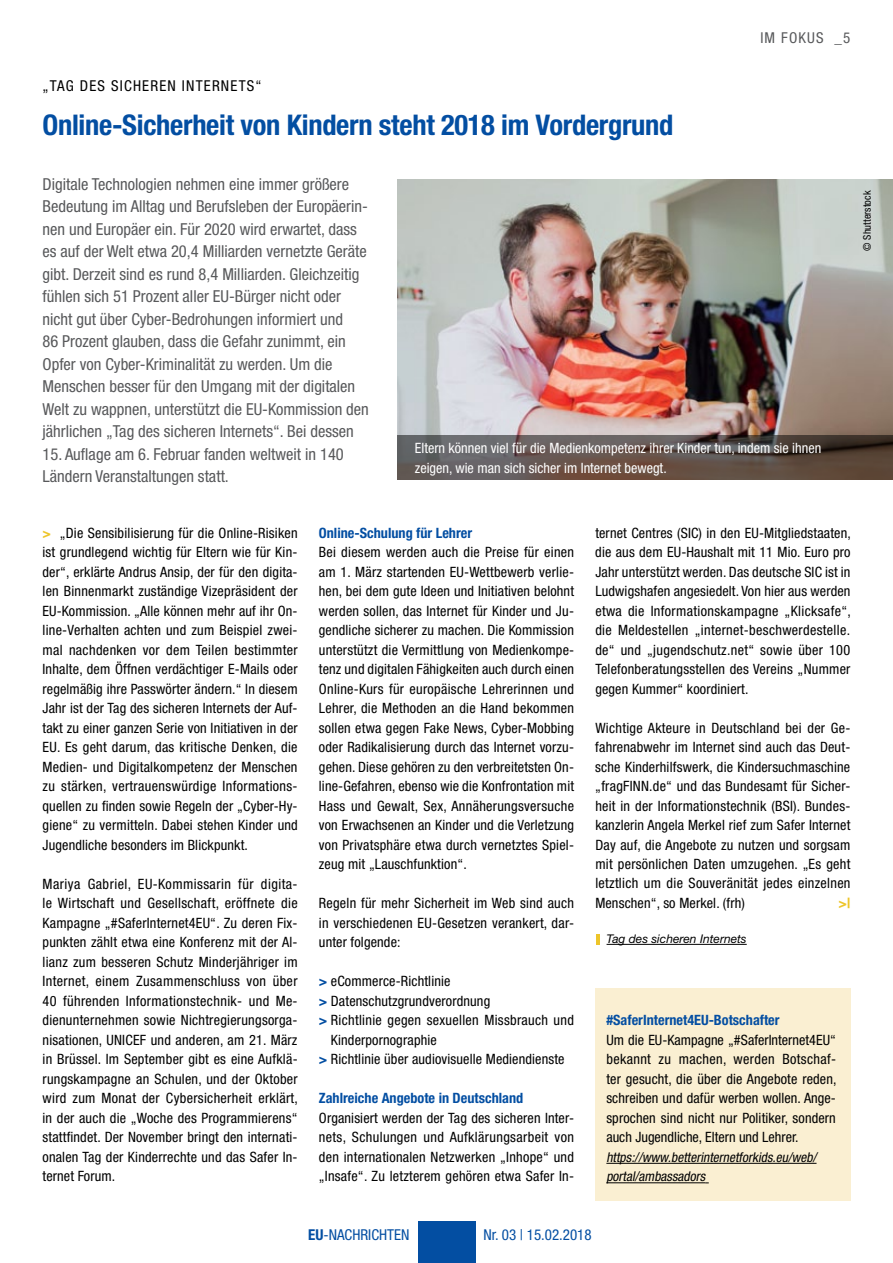
<style>
.page{position:relative;width:893px;height:1263px;background:#fff}
.page>*{position:absolute;margin:0;border:0;box-sizing:border-box;transform-origin:0 0}
.t1{font:700 condensed 28.5px "Helvetica Neue LT";letter-spacing:-.01em;color:#034ea2}
.t2{font:condensed 16.5px/22.5px "Helvetica Neue LT";color:#58595b}
.t3{font:condensed 15px "Helvetica Neue LT";color:#034ea2}
.t4{font:condensed 15px "Helvetica Neue LT";letter-spacing:.08em;color:#000}
.t5{font:condensed 15px "Helvetica Neue LT";letter-spacing:.08em;color:#58595b}
.t6{font:condensed 14.25px/19.5px "Helvetica Neue LT";letter-spacing:.015em;color:#000;text-align:justify}
.t7{font:condensed 14.25px/19.5px "Helvetica Neue LT";color:#fff}
.t8{font:700 condensed 14.25px "Helvetica Neue LT";color:#034ea2}
.t9{font:700 condensed 14.25px "Helvetica Neue LT";color:#edc52a}
.t10{font:italic condensed 13.5px/19.5px "Helvetica Neue LT";letter-spacing:-.2em;color:#000}
.t11{font:italic 12px "Helvetica Neue LT";color:#000}
.t12{font:condensed 10.5px "Helvetica Neue LT";color:#000}
.s1{font-weight:700;color:#edc52a}
.s2{font-weight:700;color:#034ea2}
.s3{font-weight:700}
</style>
<div class="page">
<div style="left:418px;top:1221px;width:57px;height:42px;background:#034ea2"></div>
<img style="left:398px;top:179px;width:495px;height:301px">
<div style="left:595px;top:988px;width:255px;height:213px;background:#faefd2"></div>
<hr style="left:606px;top:1163px;width:210px;height:1px;background:#000">
<hr style="left:606px;top:1182px;width:99px;height:1px;background:#000">
<svg style="left:398px;top:435px;width:495px;height:44px;background:#5e524c"></svg>
<hr style="left:607px;top:944px;width:140px;height:1px;background:#000">
<hr style="left:596px;top:934px;width:4px;height:10px;background:#edc52a">
<p class="t4" style="left:43px;top:77px;width:221px">„Tag des sicheren Internets“</p>
<h1 class="t1" style="left:43px;top:108px;width:632px">Online-Sicherheit von Kindern steht 2018 im Vordergrund</h1>
<p class="t5" style="left:760px;top:29px;width:92px">Im Fokus _5</p>
<p class="t2" style="left:43px;top:173px;width:328px">Digitale Technologien nehmen eine immer größere Bedeutung im Alltag und Berufsleben der Europäerin&shy;nen und Europäer ein. Für 2020 wird erwartet, dass es auf der Welt etwa 20,4 Milliarden vernetzte Geräte gibt. Derzeit sind es rund 8,4 Milliarden. Gleichzeitig fühlen sich 51 Prozent aller EU-Bürger nicht oder nicht gut über Cyber-Bedrohungen informiert und<br>86 Prozent glauben, dass die Gefahr zunimmt, ein Opfer von Cyber-Kriminalität zu werden. Um die Menschen besser für den Umgang mit der digitalen Welt zu wappnen, unterstützt die EU-Kommission den jährlichen „Tag des sicheren Internets“. Bei dessen</p>
<p class="t2" style="left:43px;top:443px;width:303px">15. Auflage am 6. Februar fanden weltweit in 140<br>Ländern Veranstaltungen statt.</p>
<p class="t7" style="left:415px;top:438px;width:408px">Eltern können viel für die Medienkompetenz ihrer Kinder tun, indem sie ihnen zeigen, wie man sich sicher im Internet bewegt.</p>
<p class="t12" style="left:861px;top:251px;width:62px;rotate:-90deg">© Shutterstock</p>
<p class="t6" style="left:43px;top:523px;width:257px"><span class="s1">&gt;</span> „Die Sensibilisierung für die Online-Risiken ist grundlegend wichtig für Eltern wie für Kin&shy;der“, erklärte Andrus Ansip, der für den digita&shy;len Binnenmarkt zuständige Vizepräsident der EU-Kommission. „Alle können mehr auf ihr On&shy;line-Verhalten achten und zum Beispiel zwei&shy;mal nachdenken vor dem Teilen bestimmter Inhalte, dem Öffnen verdächtiger E-Mails oder regelmäßig ihre Passwörter ändern.“ In diesem Jahr ist der Tag des sicheren Internets der Auf&shy;takt zu einer ganzen Serie von Initiativen in der EU . Es geht darum, das kritische Denken, die Medien- und Digitalkompetenz der Menschen zu stärken, vertrauenswürdige Informations&shy;quellen zu finden sowie Regeln der „Cyber-Hy&shy;giene“ zu vermitteln. Dabei stehen Kinder und Jugendliche besonders im Blickpunkt.</p>
<p class="t6" style="left:43px;top:874px;width:257px">Mariya Gabriel, EU-Kommissarin für digita&shy;le Wirtschaft und Gesellschaft, eröffnete die Kampagne „#SaferInternet4EU “. Zu deren Fix&shy;punkten zählt etwa eine Konferenz mit der Al&shy;lianz zum besseren Schutz Minderjähriger im Internet, einem Zusammenschluss von über 40 führenden Informationstechnik- und Me&shy;dienunternehmen sowie Nichtregierungsorga&shy;nisationen, UNICEF und anderen, am 21. März in Brüssel. Im September gibt es eine Aufklä&shy;rungskampagne an Schulen, und der Oktober wird zum Monat der Cybersicherheit erklärt, in der auch die „Woche des Programmierens“ stattfindet. Der November bringt den internati&shy;onalen Tag der Kinderrechte und das Safer In&shy;ternet Forum.</p>
<p class="t8" style="left:319px;top:524px;width:155px">Online-Schulung für Lehrer</p>
<p class="t6" style="left:319px;top:542px;width:257px">Bei diesem werden auch die Preise für einen am 1. März startenden EU -Wettbewerb verlie&shy;hen, bei dem gute Ideen und Initiativen belohnt werden sollen, das Internet für Kinder und Ju&shy;gendliche sicherer zu machen. Die Kommission unterstützt die Vermittlung von Medienkompe&shy;tenz und digitalen Fähigkeiten auch durch einen Online-Kurs für europäische Lehrerinnen und Lehrer, die Methoden an die Hand bekommen sollen etwa gegen Fake News, Cyber-Mobbing oder Radikalisierung durch das Internet vorzu&shy;gehen. Diese gehören zu den verbreitetsten On&shy;line-Gefahren, ebenso wie die Konfrontation mit Hass und Gewalt, Sex, Annäherungsversuche von Erwachsenen an Kinder und die Verletzung von Privatsphäre etwa durch vernetztes Spiel&shy;zeug mit „Lauschfunktion“.</p>
<p class="t6" style="left:319px;top:893px;width:257px">Regeln für mehr Sicherheit im Web sind auch in verschiedenen EU-Gesetzen verankert, dar&shy;unter folgende:</p>
<p class="t6" style="left:319px;top:971px;width:133px"><span class="s2">&gt;</span> eCommerce-Richtlinie</p>
<p class="t6" style="left:319px;top:991px;width:173px"><span class="s2">&gt;</span> Datenschutzgrundverordnung</p>
<p class="t6" style="left:319px;top:1010px;width:257px"><span class="s2">&gt;</span> Richtlinie gegen sexuellen Missbrauch und</p>
<p class="t6" style="left:331px;top:1030px;width:107px">Kinderpornographie</p>
<p class="t6" style="left:319px;top:1049px;width:247px"><span class="s2">&gt;</span> Richtlinie über audiovisuelle Mediendienste</p>
<p class="t8" style="left:319px;top:1089px;width:206px">Zahlreiche Angebote in Deutschland</p>
<p class="t6" style="left:319px;top:1108px;width:257px">Organisiert werden der Tag des sicheren Inter&shy;nets, Schulungen und Aufklärungsarbeit von den internationalen Netzwerken „Inhope“ und „Insafe“. Zu letzterem gehören etwa Safer In-</p>
<p class="t6" style="left:595px;top:523px;width:257px">ternet Centres (SIC) in den EU -Mitgliedstaaten, die aus dem EU-Haushalt mit 11 Mio. Euro pro Jahr unterstützt werden. Das deutsche SIC ist in Ludwigshafen angesiedelt. Von hier aus werden etwa die Informationskampagne „Klicksafe“, die Meldestellen „internet-beschwerdestelle. de“ und „jugendschutz.net“ sowie über 100<br>Telefonberatungsstellen des Vereins „Nummer gegen Kummer“ koordiniert.</p>
<p class="t6" style="left:595px;top:718px;width:257px">Wichtige Akteure in Deutschland bei der Ge&shy;fahrenabwehr im Internet sind auch das Deut&shy;sche Kinderhilfswerk, die Kindersuchmaschine „fragFINN .de“ und das Bundesamt für Sicher&shy;heit in der Informationstechnik (BSI). Bundes&shy;kanzlerin Angela Merkel rief zum Safer Internet Day auf, die Angebote zu nutzen und sorgsam mit persönlichen Daten umzugehen. „Es geht letztlich um die Souveränität jedes einzelnen Menschen“, so Merkel. (frh)</p>
<p class="t9" style="left:839px;top:894px;width:13px">&gt;|</p>
<p class="t11" style="left:607px;top:932px;width:142px">Tag des sicheren Internets</p>
<p class="t8" style="left:606px;top:1012px;width:175px">#SaferInternet4EU-Botschafter</p>
<p class="t6" style="left:606px;top:1030px;width:232px">Um die EU-Kampagne „#SaferInternet4EU “ bekannt zu machen, werden Botschaf&shy;ter gesucht, die über die Angebote reden, schreiben und dafür werben wollen. Ange&shy;sprochen sind nicht nur Politiker, sondern auch Jugendliche, Eltern und Lehrer.</p>
<p class="t10" style="left:606px;top:1147px;width:214px">https://www.betterinternetforkids.eu/web/ portal/ambassadors</p>
<p class="t3" style="left:308px;top:1226px;width:30px"><span class="s3">EU</span>-NACHR</p>
<p class="t3" style="left:368px;top:1226px;width:12px">ICHTEN</p>
<p class="t3" style="left:484px;top:1226px;width:110px">Nr. 03 | 15.02.2018</p>
</div>
